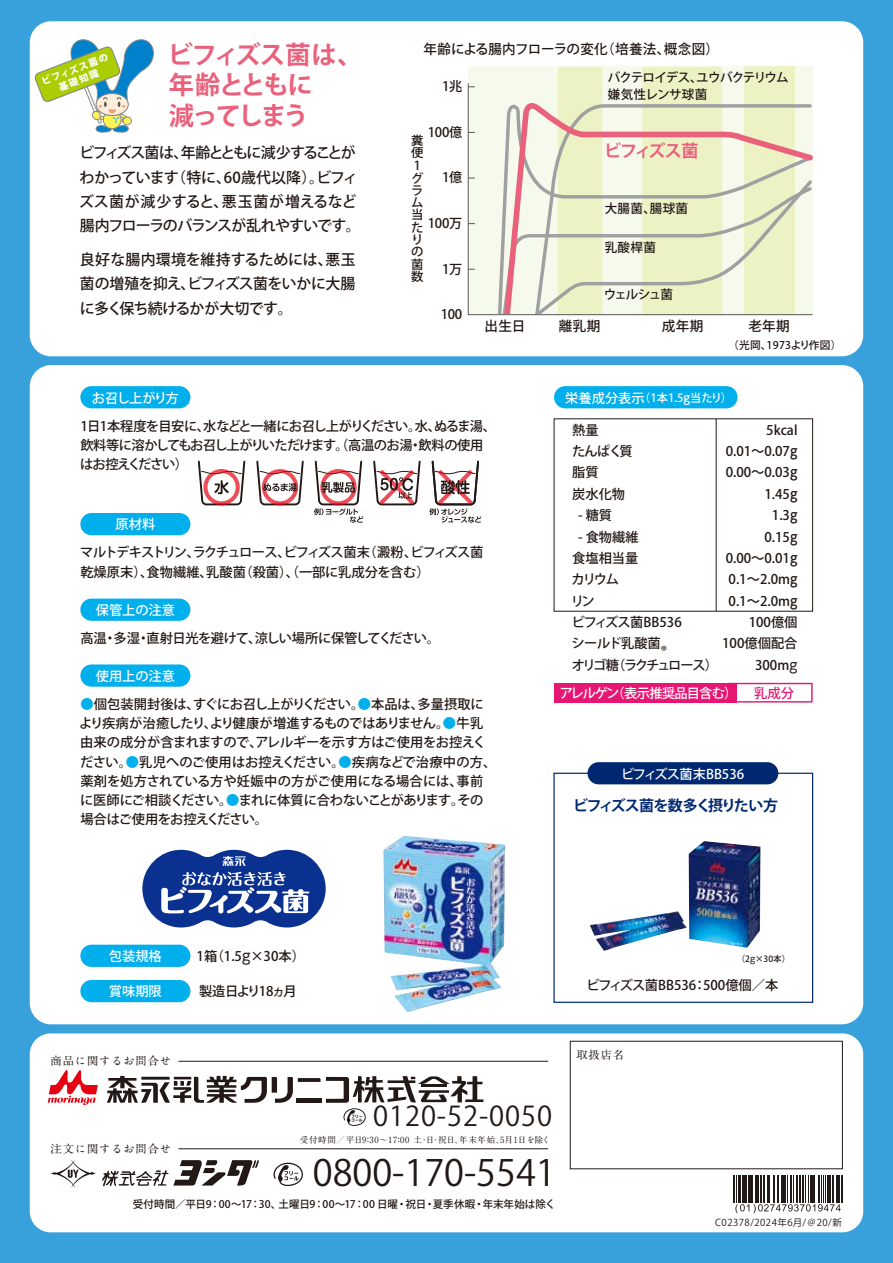
<style>
.page{position:relative;width:893px;height:1263px;background:#38a1db}
.page>*{position:absolute;margin:0;border:0;box-sizing:border-box;transform-origin:0 0}
.t1{font:36px "Koz Go Pr 6 N";color:#221815}
.t2{font:27.15px "Koz Go Pr 6 N";letter-spacing:.035em;color:#221815}
.t3{font:700 25.2px/30.3px "Koz Go Pr 6 N";letter-spacing:-.065em;color:#ea617c}
.t4{font:700 17.1px "Koz Go Pr 6 N";letter-spacing:-.075em;color:#ea617c}
.t5{font:500 15px/24.2px "Koz Go Pr 6 N";letter-spacing:-.04em;color:#221815}
.t6{font:700 15px "Koz Go Pr 6 N";letter-spacing:-.09em;color:#002870}
.t7{font:500 13.5px "Koz Go Pr 6 N";letter-spacing:.005em;color:#221815}
.t8{font:500 13.5px "Koz Go Pr 6 N";letter-spacing:.025em;color:#221815}
.t9{font:500 13.2px/19.2px "Koz Go Pr 6 N";letter-spacing:-.025em;color:#221815}
.t10{font:500 13.2px/19.2px "Koz Go Pr 6 N";letter-spacing:-.055em;color:#221815}
.t11{font:500 13.2px "Koz Go Pr 6 N";letter-spacing:-.01em;color:#fff}
.t12{font:500 13.2px "Koz Go Pr 6 N";color:#221815}
.t13{font:500 13.2px "Koz Go Pr 6 N";letter-spacing:-.07em;color:#fff}
.t14{font:500 13.2px "Koz Go Pr 6 N";letter-spacing:-.165em;color:#221815}
.t15{font:500 13.2px "Koz Go Pr 6 N";letter-spacing:-.12em;color:#221815}
.t16{font:500 13.2px "Koz Go Pr 6 N";letter-spacing:-.095em;color:#fff}
.t17{font:500 13.2px "Koz Go Pr 6 N";color:#e61673}
.t18{font:500 12.6px/16.4px "Koz Go Pr 6 N";letter-spacing:-.055em;color:#221815}
.t19{font:500 12.3px/12.5px "Koz Go Pr 6 N";color:#221815}
.t20{font:700 11.25px "A1 Mincho Std";letter-spacing:.08em;color:#221815}
.t21{font:500 11.25px "Koz Go Pr 6 N";letter-spacing:-.005em;color:#fff}
.t22{font:500 10.65px "Koz Go Pr 6 N";letter-spacing:.025em;color:#221815}
.t23{font:500 10.5px "Koz Go Pr 6 N";color:#221815}
.t24{font:9.6px "Koz Go Pro";letter-spacing:.05em;color:#221815}
.t25{font:800 9.45px/11.2px "Koz Go Pr 6 N";color:#fff;text-align:center}
.t26{font:700 8.55px "A1 Mincho Std";letter-spacing:.055em;color:#221815}
.t27{font:500 8.55px "Koz Go Pr 6 N";color:#221815}
.s1{color:#00afec}
.s2{font-size:13.2px}
.s3{font-family:"UD Shin Go Pro"}
.s4{font-family:"UD Shin Go C Oeiz Pr 6 N"}
.s5{font-family:"UD Shin Go Pro";font-weight:400}
.s6{font-family:"UD Shin Go Pro";font-weight:400;font-size:13.95px}
</style>
<div class="page">
<div style="left:30px;top:21px;width:833px;height:335px;background:#fff;border-radius:21px"></div>
<div style="left:30px;top:365px;width:833px;height:659px;background:#fff;border-radius:21px"></div>
<div style="left:30px;top:1033px;width:833px;height:199px;background:#fff;border-radius:21px"></div>
<svg style="left:734px;top:1175px;width:108px;height:38px"></svg>
<div style="left:570px;top:1041px;width:273px;height:128px;border:1px solid #221815"></div>
<svg style="left:273px;top:1163px;width:30px;height:23px"></svg>
<svg style="left:51px;top:1159px;width:208px;height:29px"></svg>
<hr style="left:178px;top:1148px;width:370px;height:1px;background:#221815">
<hr style="left:178px;top:1061px;width:370px;height:1px;background:#221815">
<div style="left:468px;top:67px;width:344px;height:248px;background:#f6faed"></div>
<div style="left:553px;top:773px;width:260px;height:230px;border:1px solid #002870"></div>
<svg style="left:142px;top:850px;width:184px;height:77px"></svg>
<div style="left:558px;top:67px;width:44px;height:248px;background:#edf2c5"></div>
<div style="left:744px;top:67px;width:50px;height:248px;background:#edf2c5"></div>
<div style="left:642px;top:67px;width:80px;height:248px;background:#edf2c5"></div>
<div style="left:80px;top:664px;width:110px;height:23px;background:#00afec;border-radius:11px"></div>
<svg style="left:429px;top:460px;width:52px;height:63px"></svg>
<svg style="left:314px;top:460px;width:49px;height:63px"></svg>
<svg style="left:373px;top:460px;width:48px;height:46px"></svg>
<svg style="left:256px;top:460px;width:48px;height:46px"></svg>
<svg style="left:198px;top:460px;width:48px;height:46px"></svg>
<div style="left:80px;top:945px;width:110px;height:22px;background:#00afec;border-radius:11px"></div>
<div style="left:80px;top:980px;width:110px;height:22px;background:#00afec;border-radius:11px"></div>
<div style="left:554px;top:386px;width:183px;height:22px;background:#00afec;border-radius:11px"></div>
<hr style="left:716px;top:419px;width:1px;height:192px;background:#221815">
<div style="left:80px;top:599px;width:110px;height:22px;background:#00afec;border-radius:11px"></div>
<div style="left:80px;top:386px;width:110px;height:22px;background:#00afec;border-radius:11px"></div>
<div style="left:80px;top:513px;width:110px;height:22px;background:#00afec;border-radius:11px"></div>
<div style="left:587px;top:762px;width:191px;height:22px;background:#002870;border-radius:11px"></div>
<img style="left:383px;top:836px;width:122px;height:176px">
<img style="left:689px;top:841px;width:72px;height:107px">
<img style="left:590px;top:911px;width:97px;height:40px">
<svg style="left:467px;top:82px;width:346px;height:234px"></svg>
<svg style="left:34px;top:39px;width:120px;height:94px"></svg>
<div style="left:554px;top:683px;width:183px;height:19px;background:#e61673"></div>
<svg style="left:737px;top:683px;width:76px;height:19px"></svg>
<svg style="left:48px;top:1070px;width:50px;height:35px"></svg>
<hr style="left:296px;top:1099px;width:26px;height:4px;background:#221815">
<svg style="left:107px;top:1076px;width:213px;height:27px"></svg>
<svg style="left:326px;top:1076px;width:157px;height:50px"></svg>
<p class="t25" style="left:40px;top:77px;width:72px;rotate:-21deg">ビフィズス菌の基礎知識</p>
<h3 class="t3" style="left:168px;top:40px;width:196px">ビフィズス菌は、年齢とともに<br>減ってしまう</h3>
<p class="t5" style="left:79px;top:141px;width:283px">ビフィズス菌は、年齢とともに減少することがわかっています（特に、60歳代以降）。ビフィズス菌が減少すると、悪玉菌が増えるなど腸内フローラのバランスが乱れやすいです。</p>
<p class="t5" style="left:80px;top:248px;width:277px;text-align:justify">良好な腸内環境を維持するためには、悪玉菌の増殖を抑え、ビフィズス菌をいかに大腸に多く保ち続けるかが大切です。</p>
<p class="t7" style="left:424px;top:42px;width:297px">年齢による腸内フローラの変化（培養法、概念図）</p>
<p class="t9" style="left:442px;top:77px;width:22px">1兆</p>
<p class="t9" style="left:428px;top:123px;width:36px">100億</p>
<p class="t9" style="left:442px;top:168px;width:22px">1億</p>
<p class="t9" style="left:428px;top:214px;width:36px">100万</p>
<p class="t9" style="left:442px;top:259px;width:22px">1万</p>
<p class="t9" style="left:441px;top:305px;width:23px">100</p>
<p class="t19" style="left:411px;top:134px;width:14px">糞便<br>1グラム当たりの菌数</p>
<p class="t8" style="left:484px;top:319px;width:42px">出生日</p>
<p class="t18" style="left:608px;top:70px;width:182px">バクテロイデス、ユウバクテリウム嫌気性レンサ球菌</p>
<p class="t4" style="left:604px;top:141px;width:96px">ビフィズス菌</p>
<p class="t18" style="left:605px;top:200px;width:85px">大腸菌、腸球菌</p>
<p class="t18" style="left:605px;top:239px;width:53px">乳酸桿菌</p>
<p class="t18" style="left:604px;top:286px;width:71px">ウェルシュ菌</p>
<p class="t8" style="left:559px;top:319px;width:43px">離乳期</p>
<p class="t8" style="left:662px;top:319px;width:43px">成年期</p>
<p class="t8" style="left:748px;top:319px;width:43px">老年期</p>
<p class="t22" style="left:728px;top:339px;width:115px">（光岡、1973より作図）</p>
<p class="t16" style="left:92px;top:390px;width:88px">お召し上がり方</p>
<p class="t10" style="left:80px;top:416px;width:417px">1日1本程度を目安に、水などと一緒にお召し上がりください。水、ぬるま湯、飲料等に溶かしてもお召し上がりいただけます。（高温のお湯・飲料の使用はお控えください）</p>
<p class="t11" style="left:116px;top:517px;width:41px">原材料</p>
<p class="t9" style="left:80px;top:543px;width:405px">マルトデキストリン、ラクチュロース、ビフィズス菌末（澱粉、ビフィズス菌乾燥原末）、食物繊維、乳酸菌（殺菌）、（一部に乳成分を含む）</p>
<p class="t11" style="left:96px;top:603px;width:81px">保管上の注意</p>
<p class="t9" style="left:80px;top:629px;width:361px">高温・多湿・直射日光を避けて、涼しい場所に保管してください。</p>
<p class="t11" style="left:96px;top:669px;width:81px">使用上の注意</p>
<p class="t9" style="left:79px;top:695px;width:419px"><span class="s1">●</span>個包装開封後は、すぐにお召し上がりください。<span class="s1">●</span>本品は、多量摂取により疾病が治癒したり、より健康が増進するものではありません。<span class="s1">●</span>牛乳由来の成分が含まれますので、アレルギーを示す方はご使用をお控えください。<span class="s1">●</span>乳児へのご使用はお控えください。<span class="s1">●</span>疾病などで治療中の方、薬剤を処方されている方や妊娠中の方がご使用になる場合には、事前に医師にご相談ください。<span class="s1">●</span>まれに体質に合わないことがあります。その場合はご使用をお控えください。</p>
<p class="t21" style="left:565px;top:391px;width:168px"><span class="s2">栄養成分表示</span>（1本1.5<span class="s3">g</span>当たり）</p>
<p class="t9" style="left:572px;top:420px;width:28px">熱量</p>
<p class="t9" style="left:766px;top:420px;width:33px">5kcal</p>
<p class="t9" style="left:572px;top:442px;width:62px">たんぱく質</p>
<p class="t9" style="left:726px;top:442px;width:73px">0.01～0.07<span class="s4">g</span></p>
<p class="t9" style="left:572px;top:463px;width:28px">脂質</p>
<p class="t9" style="left:726px;top:463px;width:73px">0.00～0.03<span class="s4">g</span></p>
<p class="t9" style="left:572px;top:485px;width:55px">炭水化物</p>
<p class="t9" style="left:764px;top:485px;width:35px">1.45<span class="s4">g</span></p>
<p class="t9" style="left:578px;top:506px;width:36px">- 糖質</p>
<p class="t9" style="left:772px;top:506px;width:27px">1.3<span class="s4">g</span></p>
<p class="t9" style="left:578px;top:527px;width:62px">- 食物繊維</p>
<p class="t9" style="left:764px;top:527px;width:35px">0.15<span class="s4">g</span></p>
<p class="t9" style="left:572px;top:549px;width:68px">食塩相当量</p>
<p class="t9" style="left:726px;top:549px;width:73px">0.00～0.01<span class="s4">g</span></p>
<p class="t9" style="left:571px;top:570px;width:49px">カリウム</p>
<p class="t9" style="left:729px;top:570px;width:70px">0.1～2.0m<span class="s4">g</span></p>
<p class="t9" style="left:571px;top:591px;width:26px">リン</p>
<p class="t9" style="left:729px;top:591px;width:70px">0.1～2.0m<span class="s4">g</span></p>
<p class="t9" style="left:572px;top:613px;width:111px">ビフィズス菌BB536</p>
<p class="t9" style="left:749px;top:613px;width:50px">100億個</p>
<p class="t9" style="left:572px;top:634px;width:91px">シールド乳酸菌</p>
<p class="t9" style="left:661px;top:641px;width:8px">®</p>
<p class="t12" style="left:722px;top:636px;width:77px">100億個配合</p>
<p class="t14" style="left:572px;top:657px;width:148px">オリゴ糖（ラクチュロース）</p>
<p class="t9" style="left:755px;top:656px;width:44px">300m<span class="s5">g</span></p>
<p class="t13" style="left:560px;top:686px;width:179px">アレルゲン（表示推奨品目含む）</p>
<p class="t17" style="left:754px;top:686px;width:41px">乳成分</p>
<p class="t11" style="left:621px;top:766px;width:125px">ビフィズス菌末BB536</p>
<p class="t6" style="left:573px;top:797px;width:206px">ビフィズス菌を数多く摂りたい方</p>
<p class="t11" style="left:109px;top:949px;width:55px">包装規格</p>
<p class="t9" style="left:197px;top:946px;width:110px">1箱（1.5<span class="s6">g</span>×30本）</p>
<p class="t11" style="left:109px;top:984px;width:55px">賞味期限</p>
<p class="t15" style="left:199px;top:984px;width:99px">製造日より18ヵ月</p>
<p class="t20" style="left:51px;top:1052px;width:122px">商品に関するお問合せ</p>
<p class="t20" style="left:51px;top:1139px;width:122px">注文に関するお問合せ</p>
<h2 class="t2" style="left:373px;top:1101px;width:180px">0120-52-0050</h2>
<p class="t26" style="left:300px;top:1133px;width:252px">受付時間／平日9：30～17：00 土・日・祝日、年末年始、5月1日を除く</p>
<h1 class="t1" style="left:313px;top:1153px;width:244px">0800-170-5541</h1>
<p class="t27" style="left:737px;top:953px;width:55px">（2<span class="s5">g</span>×30本）</p>
<p class="t12" style="left:586px;top:978px;width:193px">ビフィズス菌BB536：500億個／本</p>
<p class="t20" style="left:576px;top:1046px;width:49px">取扱店名</p>
<p class="t23" style="left:133px;top:1198px;width:424px">受付時間／平日9：00～17：30、土曜日9：00～17：00 日曜・祝日・夏季休暇・年末年始は除く</p>
<p class="t24" style="left:715px;top:1216px;width:128px">C02378/2024年6月/＠20/新</p>
</div>
